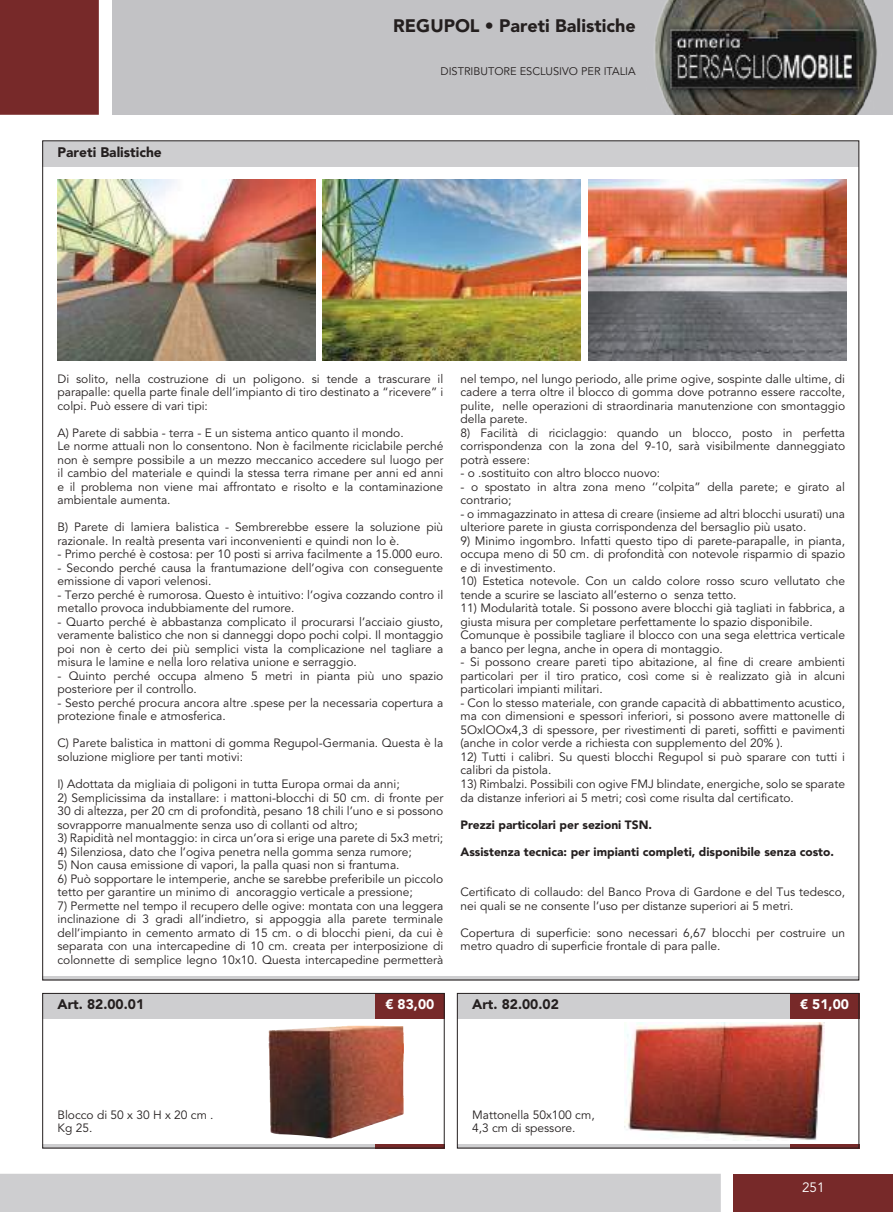
<style>
.page{position:relative;width:893px;height:1212px;background:#fff}
.page>*{position:absolute;margin:0;border:0;box-sizing:border-box;transform-origin:0 0}
.t1{font:900 18px "Avenir LT Std";color:#241f1f}
.t2{font:900 13.8px "Avenir LT Std";color:#241f1f}
.t3{font:900 13.8px "Avenir LT Std";color:#fff}
.t4{font:13.5px "Avenir LT Std";color:#fff}
.t5{font:12px/13.5px "Avenir LT Std";color:#241f1f}
.t6{font:900 12px "Avenir LT Std";color:#241f1f}
.t7{font:10.95px "Avenir LT Std";color:#241f1f}
</style>
<div class="page">
<div style="left:0;top:0;width:99px;height:115px;background:#772929"></div>
<div style="left:0;top:1174px;width:721px;height:38px;background:#ceced0"></div>
<div style="left:112px;top:0;width:781px;height:115px;background:#c2c2c5"></div>
<div style="left:733px;top:1174px;width:160px;height:38px;background:#772929"></div>
<img style="left:655px;top:0;width:222px;height:115px">
<img style="left:268px;top:1026px;width:136px;height:112px">
<img style="left:625px;top:1023px;width:200px;height:118px">
<div style="left:42px;top:141px;width:817px;height:25px;background:#ceced0"></div>
<svg style="left:42px;top:976px;width:817px;height:4px;background:#b6b5b7"></svg>
<div style="left:375px;top:993px;width:69px;height:26px;background:#772929"></div>
<div style="left:42px;top:993px;width:333px;height:26px;background:#ceced0"></div>
<hr style="left:42px;top:1144px;width:333px;height:4px;background:#ceced0">
<hr style="left:375px;top:1144px;width:69px;height:4px;background:#772929">
<div style="left:42px;top:993px;width:402px;height:155px;border:1px solid #241f1f"></div>
<div style="left:790px;top:993px;width:69px;height:26px;background:#772929"></div>
<div style="left:457px;top:993px;width:333px;height:26px;background:#ceced0"></div>
<hr style="left:457px;top:1144px;width:333px;height:4px;background:#ceced0">
<hr style="left:790px;top:1144px;width:69px;height:4px;background:#772929">
<div style="left:457px;top:993px;width:402px;height:155px;border:1px solid #241f1f"></div>
<img style="left:57px;top:180px;width:258px;height:180px">
<img style="left:323px;top:179px;width:258px;height:181px">
<img style="left:588px;top:180px;width:258px;height:180px">
<p class="t2" style="left:57px;top:146px;width:106px">Pareti Balistiche</p>
<h1 class="t1" style="left:393px;top:19px;width:244px">REGUPOL • Pareti Balistiche</h1>
<p class="t7" style="left:440px;top:66px;width:197px">DISTRIBUTORE ESCLUSIVO PER ITALIA</p>
<p class="t5" style="left:57px;top:373px;width:387px;text-align:justify">Di solito, nella costruzione di un poligono. si tende a trascurare il parapalle: quella parte finale dell’impianto di tiro destinato a “ricevere” i colpi. Può essere di vari tipi:</p>
<p class="t5" style="left:57px;top:427px;width:387px">A) Parete di sabbia - terra - E un sistema antico quanto il mondo.<br>Le norme attuali non lo consentono. Non è facilmente riciclabile perché non è sempre possibile a un mezzo meccanico accedere sul luogo per il cambio del materiale e quindi la stessa terra rimane per anni ed anni e il problema non viene mai affrontato e risolto e la contaminazione ambientale aumenta.</p>
<p class="t5" style="left:57px;top:522px;width:387px">B) Parete di lamiera balistica - Sembrerebbe essere la soluzione più razionale. In realtà presenta vari inconvenienti e quindi non lo è.</p>
<p class="t5" style="left:57px;top:549px;width:387px">- Primo perché è costosa: per 10 posti si arriva facilmente a 15.000 euro.</p>
<p class="t5" style="left:57px;top:562px;width:387px">- Secondo perché causa la frantumazione dell’ogiva con conseguente emissione di vapori velenosi.</p>
<p class="t5" style="left:57px;top:589px;width:387px">- Terzo perché è rumorosa. Questo è intuitivo: l’ogiva cozzando contro il metallo provoca indubbiamente del rumore.</p>
<p class="t5" style="left:57px;top:616px;width:387px;text-align:justify">- Quarto perché è abbastanza complicato il procurarsi l’acciaio giusto, veramente balistico che non si danneggi dopo pochi colpi. Il montaggio poi non è certo dei più semplici vista la complicazione nel tagliare a misura le lamine e nella loro relativa unione e serraggio.</p>
<p class="t5" style="left:57px;top:670px;width:387px">- Quinto perché occupa almeno 5 metri in pianta più uno spazio posteriore per il controllo.</p>
<p class="t5" style="left:57px;top:697px;width:387px">- Sesto perché procura ancora altre .spese per la necessaria copertura a protezione finale e atmosferica.</p>
<p class="t5" style="left:57px;top:738px;width:387px">C) Parete balistica in mattoni di gomma Regupol-Germania. Questa è la soluzione migliore per tanti motivi:</p>
<p class="t5" style="left:57px;top:778px;width:344px">I) Adottata da migliaia di poligoni in tutta Europa ormai da anni;</p>
<p class="t5" style="left:57px;top:792px;width:387px;text-align:justify">2) Semplicissima da installare: i mattoni-blocchi di 50 cm. di fronte per 30 di altezza, per 20 cm di profondità, pesano 18 chili l’uno e si possono sovrapporre manualmente senza uso di collanti od altro;</p>
<p class="t5" style="left:57px;top:832px;width:387px">3) Rapidità nel montaggio: in circa un’ora si erige una parete di 5x3 metri;</p>
<p class="t5" style="left:57px;top:846px;width:356px">4) Silenziosa, dato che l’ogiva penetra nella gomma senza rumore;</p>
<p class="t5" style="left:57px;top:859px;width:344px">5) Non causa emissione di vapori, la palla quasi non si frantuma.</p>
<p class="t5" style="left:57px;top:873px;width:387px">6) Può sopportare le intemperie, anche se sarebbe preferibile un piccolo tetto per garantire un minimo di ancoraggio verticale a pressione;</p>
<p class="t5" style="left:57px;top:900px;width:387px;text-align:justify">7) Permette nel tempo il recupero delle ogive: montata con una leggera inclinazione di 3 gradi all’indietro, si appoggia alla parete terminale dell’impianto in cemento armato di 15 cm. o di blocchi pieni, da cui è separata con una intercapedine di 10 cm. creata per interposizione di colonnette di semplice legno 10x10. Questa intercapedine permetterà</p>
<p class="t5" style="left:460px;top:373px;width:386px;text-align:justify">nel tempo, nel lungo periodo, alle prime ogive, sospinte dalle ultime, di cadere a terra oltre il blocco di gomma dove potranno essere raccolte, pulite, nelle operazioni di straordinaria manutenzione con smontaggio della parete.</p>
<p class="t5" style="left:460px;top:427px;width:386px;text-align:justify">8) Facilità di riciclaggio: quando un blocco, posto in perfetta corrispondenza con la zona del 9-10, sarà visibilmente danneggiato potrà essere:</p>
<p class="t5" style="left:460px;top:468px;width:201px">- o .sostituito con altro blocco nuovo:</p>
<p class="t5" style="left:460px;top:481px;width:386px">- o spostato in altra zona meno ‘’colpita” della parete; e girato al contrario;</p>
<p class="t5" style="left:460px;top:508px;width:386px">- o immagazzinato in attesa di creare (insieme ad altri blocchi usurati) una ulteriore parete in giusta corrispondenza del bersaglio più usato.</p>
<p class="t5" style="left:460px;top:535px;width:386px;text-align:justify">9) Minimo ingombro. Infatti questo tipo di parete-parapalle, in pianta, occupa meno di 50 cm. di profondità con notevole risparmio di spazio e di investimento.</p>
<p class="t5" style="left:460px;top:576px;width:386px">10) Estetica notevole. Con un caldo colore rosso scuro vellutato che tende a scurire se lasciato all’esterno o senza tetto.</p>
<p class="t5" style="left:460px;top:603px;width:386px">11) Modularità totale. Si possono avere blocchi già tagliati in fabbrica, a giusta misura per completare perfettamente lo spazio disponibile.<br>Comunque è possibile tagliare il blocco con una sega elettrica verticale a banco per legna, anche in opera di montaggio.</p>
<p class="t5" style="left:460px;top:657px;width:386px;text-align:justify">- Si possono creare pareti tipo abitazione, al fine di creare ambienti particolari per il tiro pratico, così come si è realizzato già in alcuni particolari impianti militari.</p>
<p class="t5" style="left:460px;top:697px;width:386px;text-align:justify">- Con lo stesso materiale, con grande capacità di abbattimento acustico, ma con dimensioni e spessori inferiori, si possono avere mattonelle di 5OxlOOx4,3 di spessore, per rivestimenti di pareti, soffitti e pavimenti (anche in color verde a richiesta con supplemento del 20% ).</p>
<p class="t5" style="left:460px;top:751px;width:386px">12) Tutti i calibri. Su questi blocchi Regupol si può sparare con tutti i calibri da pistola.</p>
<p class="t5" style="left:460px;top:778px;width:386px">13) Rimbalzi. Possibili con ogive FMJ blindate, energiche, solo se sparate da distanze inferiori ai 5 metri; così come risulta dal certificato.</p>
<p class="t6" style="left:460px;top:819px;width:193px">Prezzi particolari per sezioni TSN.</p>
<p class="t6" style="left:460px;top:846px;width:375px">Assistenza tecnica: per impianti completi, disponibile senza costo.</p>
<p class="t5" style="left:460px;top:886px;width:386px">Certificato di collaudo: del Banco Prova di Gardone e del Tus tedesco, nei quali se ne consente l’uso per distanze superiori ai 5 metri.</p>
<p class="t5" style="left:460px;top:927px;width:386px">Copertura di superficie: sono necessari 6,67 blocchi per costruire un metro quadro di superficie frontale di para palle.</p>
<p class="t2" style="left:57px;top:999px;width:88px">Art. 82.00.01</p>
<p class="t3" style="left:385px;top:999px;width:50px">€ 83,00</p>
<p class="t2" style="left:472px;top:999px;width:88px">Art. 82.00.02</p>
<p class="t3" style="left:800px;top:999px;width:50px">€ 51,00</p>
<p class="t5" style="left:57px;top:1109px;width:158px">Blocco di 50 x 30 H x 20 cm .<br>Kg 25.</p>
<p class="t5" style="left:472px;top:1109px;width:124px">Mattonella 50x100 cm,<br>4,3 cm di spessore.</p>
<p class="t4" style="left:802px;top:1182px;width:24px">251</p>
</div>
